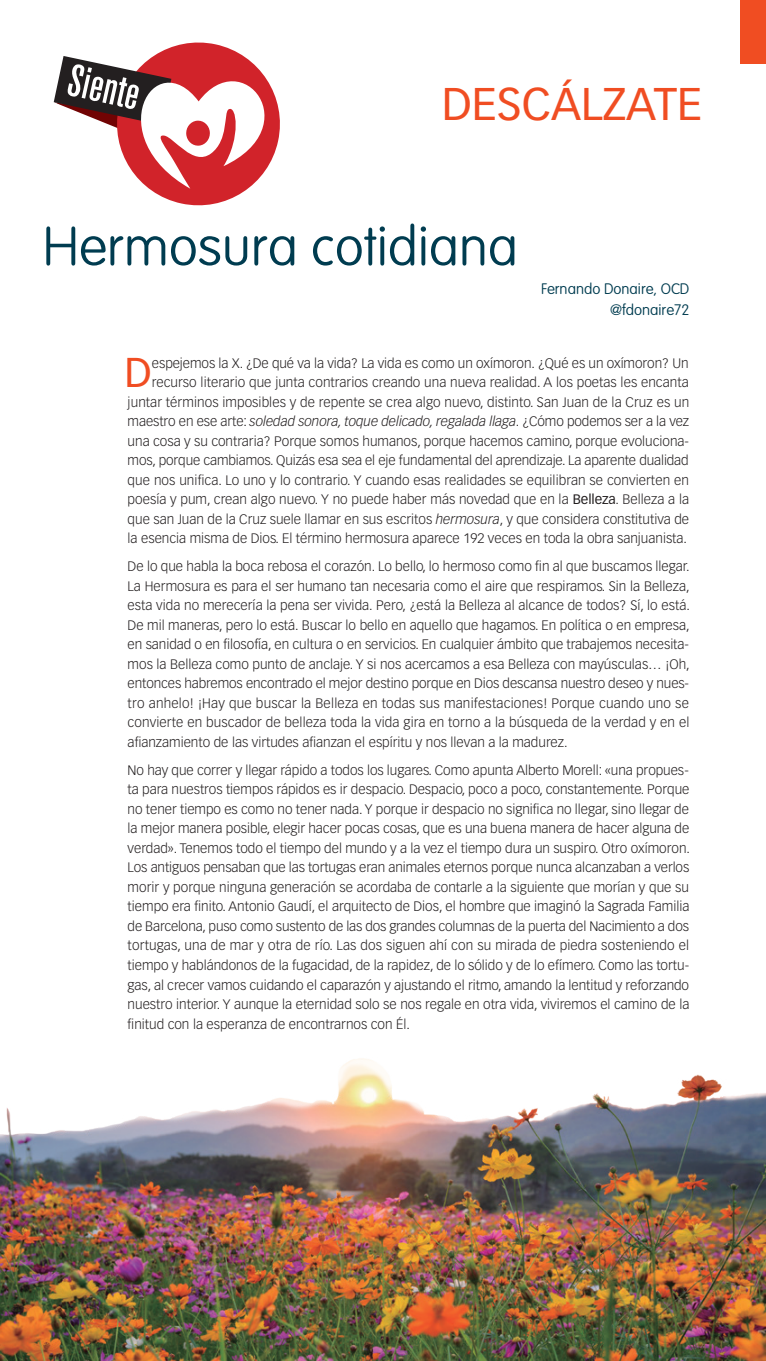
<style>
.page{position:relative;width:766px;height:1361px;background:#fff}
.page>*{position:absolute;margin:0;border:0;box-sizing:border-box;transform-origin:0 0}
.t1{font:100 54px "VAG Rounded Std";color:#003c50}
.t2{font:45px "Vectora LT Std";color:#f04d22}
.t3{font:44.55px "Akzidenz Grotesk BQ Md Cnd Alt";color:#fff}
.t4{font:40.95px "Vectora LT Std";color:#f04d22}
.t5{font:100 15px/21px "VAG Rounded Std";color:#003c50;text-align:right}
.t6{font:300 13.5px/19.5px "Vectora LT Std";color:#231f20;text-align:justify}
.s1{font-style:italic}
.s2{font-weight:400}
</style>
<div class="page">
<div style="left:740px;top:0;width:25px;height:64px;background:#f04d22"></div>
<img style="left:0;top:1058px;width:765px;height:303px">
<svg style="left:53px;top:42px;width:227px;height:164px"></svg>
<h3 class="t3" style="left:74px;top:55px;width:74px;rotate:12deg">Siente</h3>
<h2 class="t2" style="left:441px;top:78px;width:262px">DESCÁLZATE</h2>
<h1 class="t1" style="left:43px;top:215px;width:476px">Hermosura cotidiana</h1>
<p class="t5" style="left:541px;top:278px;width:150px">Fernando Donaire, OCD @fdonaire72</p>
<p class="t6" style="left:128px;top:353px;width:563px;text-align:right">espejemos la X. ¿De qué va la vida? La vida es como un oxímoron. ¿Qué es un oxímoron? Un recurso literario que junta contrarios creando una nueva realidad. A los poetas les encanta juntar términos imposibles y de repente se crea algo nuevo, distinto. San Juan de la Cruz es un maestro en ese arte: <span class="s1">soledad sonora, toque delicado, regalada llaga</span>. ¿Cómo podemos ser a la vez una cosa y su contraria? Porque somos humanos, porque hacemos camino, porque evoluciona&shy;mos, porque cambiamos. Quizás esa sea el eje fundamental del aprendizaje. La aparente dualidad que nos unifica. Lo uno y lo contrario. Y cuando esas realidades se equilibran se convierten en poesía y pum, crean algo nuevo. Y no puede haber más novedad que en la <span class="s2">Belleza</span>. Belleza a la que san Juan de la Cruz suele llamar en sus escritos <span class="s1">hermosura</span>, y que considera constitutiva de la esencia misma de Dios. El término hermosura aparece 192 veces en toda la obra sanjuanista.</p>
<p class="t6" style="left:128px;top:557px;width:563px">De lo que habla la boca rebosa el corazón. Lo bello, lo hermoso como fin al que buscamos llegar.<br>La Hermosura es para el ser humano tan necesaria como el aire que respiramos. Sin la Belleza, esta vida no merecería la pena ser vivida. Pero, ¿está la Belleza al alcance de todos? Sí, lo está.<br>De mil maneras, pero lo está. Buscar lo bello en aquello que hagamos. En política o en empresa, en sanidad o en filosofía, en cultura o en servicios. En cualquier ámbito que trabajemos necesita&shy;mos la Belleza como punto de anclaje. Y si nos acercamos a esa Belleza con mayúsculas… ¡Oh, entonces habremos encontrado el mejor destino porque en Dios descansa nuestro deseo y nues&shy;tro anhelo! ¡Hay que buscar la Belleza en todas sus manifestaciones! Porque cuando uno se convierte en buscador de belleza toda la vida gira en torno a la búsqueda de la verdad y en el afianzamiento de las virtudes afianzan el espíritu y nos llevan a la madurez.</p>
<p class="t6" style="left:128px;top:760px;width:563px">No hay que correr y llegar rápido a todos los lugares. Como apunta Alberto Morell: «una propues&shy;ta para nuestros tiempos rápidos es ir despacio. Despacio, poco a poco, constantemente. Porque no tener tiempo es como no tener nada. Y porque ir despacio no significa no llegar, sino llegar de la mejor manera posible, elegir hacer pocas cosas, que es una buena manera de hacer alguna de verdad». Tenemos todo el tiempo del mundo y a la vez el tiempo dura un suspiro. Otro oxímoron.<br>Los antiguos pensaban que las tortugas eran animales eternos porque nunca alcanzaban a verlos morir y porque ninguna generación se acordaba de contarle a la siguiente que morían y que su tiempo era finito. Antonio Gaudí, el arquitecto de Dios, el hombre que imaginó la Sagrada Familia de Barcelona, puso como sustento de las dos grandes columnas de la puerta del Nacimiento a dos tortugas, una de mar y otra de río. Las dos siguen ahí con su mirada de piedra sosteniendo el tiempo y hablándonos de la fugacidad, de la rapidez, de lo sólido y de lo efímero. Como las tortu&shy;gas, al crecer vamos cuidando el caparazón y ajustando el ritmo, amando la lentitud y reforzando nuestro interior. Y aunque la eternidad solo se nos regale en otra vida, viviremos el camino de la finitud con la esperanza de encontrarnos con Él.</p>
<h3 class="t4" style="left:125px;top:349px;width:29px">D</h3>
</div>
